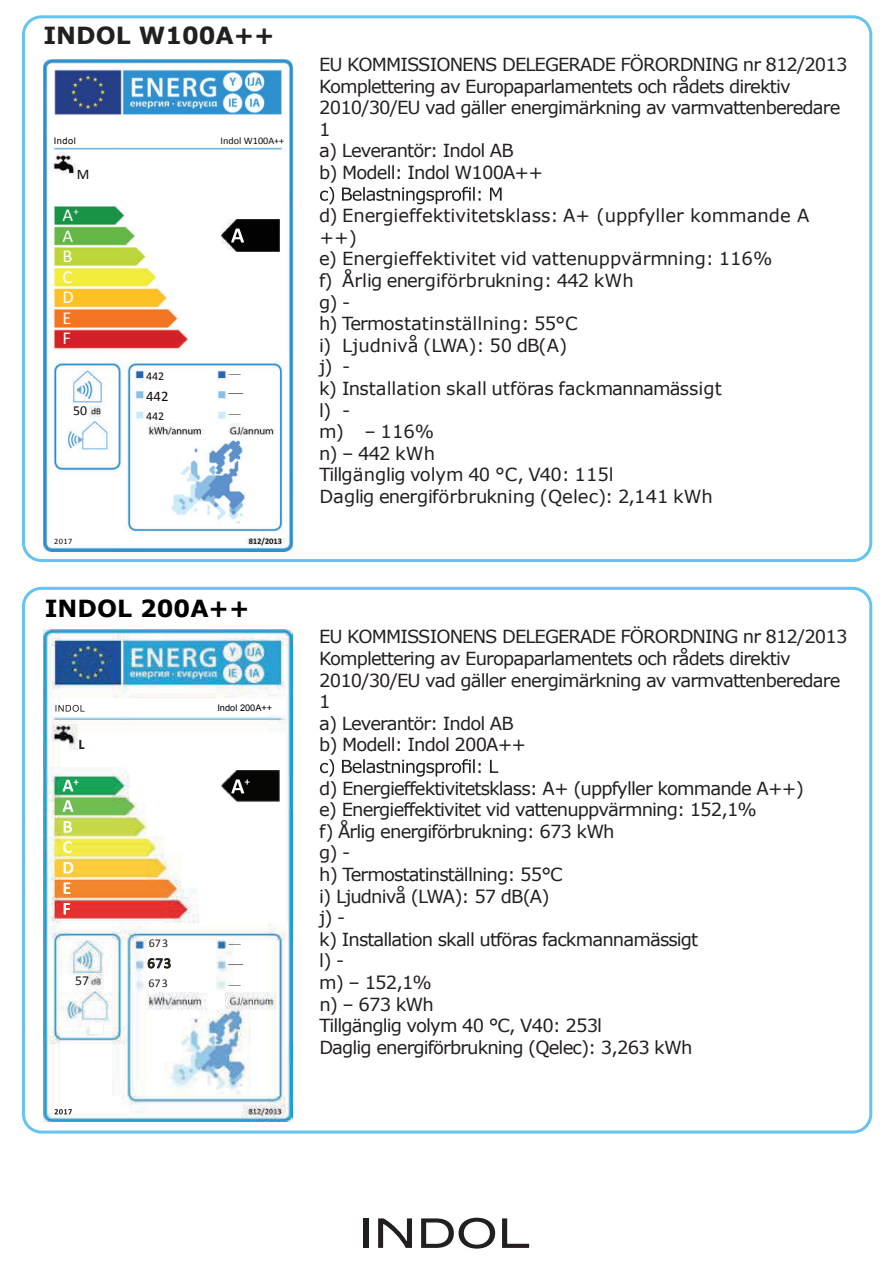
<style>
.page{position:relative;width:893px;height:1263px;background:#fff}
.page>*{position:absolute;margin:0;border:0;box-sizing:border-box;transform-origin:0 0}
.t1{font:700 23.55px "Verdana";color:#231f20}
.t2{font:700 23.55px "Verdana";color:#000}
.t3{font:18.3px/20.4px "Calibri";color:#fff}
.t4{font:18px/21.6px "Verdana";letter-spacing:-.05em;color:#231f20}
.t5{font:18px/21.6px "Verdana";color:#231f20}
.t6{font:14.7px "Calibri";color:#130c0a}
.t7{font:14.7px "Calibri";color:#211d18}
.t8{font:14.7px "Sim Sun";color:#130c0a}
.t9{font:14.7px "Sim Sun";color:#211d18}
.t10{font:700 14.7px "Calibri";color:#211d18}
.t11{font:13.65px "Calibri";color:#130c0a}
.t12{font:13.65px "Calibri";color:#211d18}
.t13{font:11.85px "Calibri";color:#130c0a}
.t14{font:11.85px "Calibri";letter-spacing:.045em;color:#211d18}
.t15{font:11.85px "Sim Sun";color:#130c0a}
.t16{font:11.85px "Sim Sun";color:#211d18}
.t17{font:10.95px "Calibri";color:#fff}
.t18{font:10.05px "Calibri";color:#130c0a}
.t19{font:9.15px "Arial";color:#000}
.t20{font:8.25px "Calibri";color:#130c0a}
</style>
<div class="page">
<div style="left:22px;top:15px;width:850px;height:547px;border:3px solid #63c4ef;border-radius:18px"></div>
<div style="left:22px;top:587px;width:850px;height:546px;border:3px solid #63c4ef;border-radius:18px"></div>
<div style="left:364px;top:1218px;width:5px;height:30px;background:#231f20"></div>
<svg style="left:378px;top:1218px;width:34px;height:30px"></svg>
<svg style="left:421px;top:1218px;width:74px;height:30px"></svg>
<svg style="left:502px;top:1218px;width:27px;height:30px"></svg>
<svg style="left:320px;top:187px;width:182px;height:17px"></svg>
<img style="left:43px;top:59px;width:249px;height:492px">
<img style="left:222px;top:220px;width:57px;height:31px">
<svg style="left:231px;top:228px;width:13px;height:14px"></svg>
<img style="left:43px;top:629px;width:249px;height:492px">
<div style="left:90px;top:1023px;width:13px;height:10px;background:#fff"></div>
<img style="left:222px;top:771px;width:57px;height:31px">
<svg style="left:55px;top:1109px;width:17px;height:5px"></svg>
<svg style="left:231px;top:779px;width:19px;height:14px"></svg>
<svg style="left:63px;top:800px;width:10px;height:12px"></svg>
<svg style="left:64px;top:821px;width:8px;height:12px"></svg>
<svg style="left:63px;top:841px;width:9px;height:12px"></svg>
<svg style="left:64px;top:862px;width:9px;height:11px"></svg>
<svg style="left:64px;top:882px;width:7px;height:12px"></svg>
<svg style="left:64px;top:903px;width:6px;height:11px"></svg>
<svg style="left:63px;top:780px;width:16px;height:11px"></svg>
<svg style="left:56px;top:705px;width:29px;height:7px"></svg>
<svg style="left:147px;top:957px;width:24px;height:15px"></svg>
<svg style="left:320px;top:759px;width:178px;height:18px"></svg>
<h1 class="t1" style="left:43px;top:20px;width:233px">INDOL W100A++</h1>
<p class="t19" style="left:54px;top:135px;width:24px">Indol</p>
<p class="t18" style="left:221px;top:135px;width:65px">Indol W100A++</p>
<p class="t6" style="left:77px;top:165px;width:14px">M</p>
<p class="t17" style="left:73px;top:205px;width:7px">+</p>
<p class="t3" style="left:62px;top:204px;width:12px">A</p>
<p class="t3" style="left:62px;top:245px;width:13px">B<br>C<br>D<br>E<br>F</p>
<p class="t3" style="left:62px;top:224px;width:12px">A</p>
<p class="t11" style="left:73px;top:402px;width:16px">50</p>
<p class="t20" style="left:54px;top:536px;width:19px">2017</p>
<p class="t13" style="left:146px;top:368px;width:20px">442</p>
<p class="t13" style="left:146px;top:409px;width:20px">442</p>
<p class="t15" style="left:229px;top:368px;width:14px">—</p>
<p class="t6" style="left:146px;top:387px;width:24px">442</p>
<p class="t8" style="left:229px;top:387px;width:16px">—</p>
<p class="t15" style="left:229px;top:409px;width:14px">—</p>
<h1 class="t2" style="left:45px;top:593px;width:206px">INDOL 200A++</h1>
<p class="t10" style="left:78px;top:735px;width:8px">L</p>
<p class="t19" style="left:217px;top:701px;width:56px">Indol 200A++</p>
<p class="t12" style="left:75px;top:971px;width:16px">57</p>
<p class="t14" style="left:149px;top:936px;width:21px">673</p>
<p class="t7" style="left:147px;top:954px;width:25px">673</p>
<p class="t14" style="left:148px;top:976px;width:21px">673</p>
<p class="t16" style="left:229px;top:939px;width:14px">—</p>
<p class="t9" style="left:229px;top:957px;width:16px">—</p>
<p class="t16" style="left:229px;top:979px;width:14px">—</p>
<p class="t4" style="left:319px;top:54px;width:530px">EU KOMMISSIONENS DELEGERADE FÖRORDNING nr 812/2013<br>Komplettering av Europaparlamentets och rådets direktiv 2010/30/EU vad gäller energimärkning av varmvattenberedare 1<br>a) Leverantör: Indol AB<br>b) Modell: Indol W100A++</p>
<p class="t5" style="left:319px;top:205px;width:492px">d) Energieffektivitetsklass: A+ (uppfyller kommande A ++)<br>e) Energieffektivitet vid vattenuppvärmning: 116%<br>f) Årlig energiförbrukning: 442 kWh<br>g) -<br>h) Termostatinställning: 55°C<br>i) Ljudnivå (LWA): 50 dB(A)<br>j) -<br>k) Installation skall utföras fackmannamässigt<br>l) -<br>m) – 116%<br>n) – 442 kWh<br>Tillgänglig volym 40 °C, V40: 115l<br>Daglig energiförbrukning (Qelec): 2,141 kWh</p>
<p class="t4" style="left:319px;top:626px;width:530px">EU KOMMISSIONENS DELEGERADE FÖRORDNING nr 812/2013<br>Komplettering av Europaparlamentets och rådets direktiv 2010/30/EU vad gäller energimärkning av varmvattenberedare 1<br>a) Leverantör: Indol AB<br>b) Modell: Indol 200A++</p>
<p class="t4" style="left:319px;top:777px;width:486px">d) Energieffektivitetsklass: A+ (uppfyller kommande A++) e) Energieffektivitet vid vattenuppvärmning: 152,1%<br>f) Årlig energiförbrukning: 673 kWh<br>g) -<br>h) Termostatinställning: 55°C<br>i) Ljudnivå (LWA): 57 dB(A)<br>j) -<br>k) Installation skall utföras fackmannamässigt<br>l) -<br>m) – 152,1%<br>n) – 673 kWh<br>Tillgänglig volym 40 °C, V40: 253l<br>Daglig energiförbrukning (Qelec): 3,263 kWh</p>
</div>
